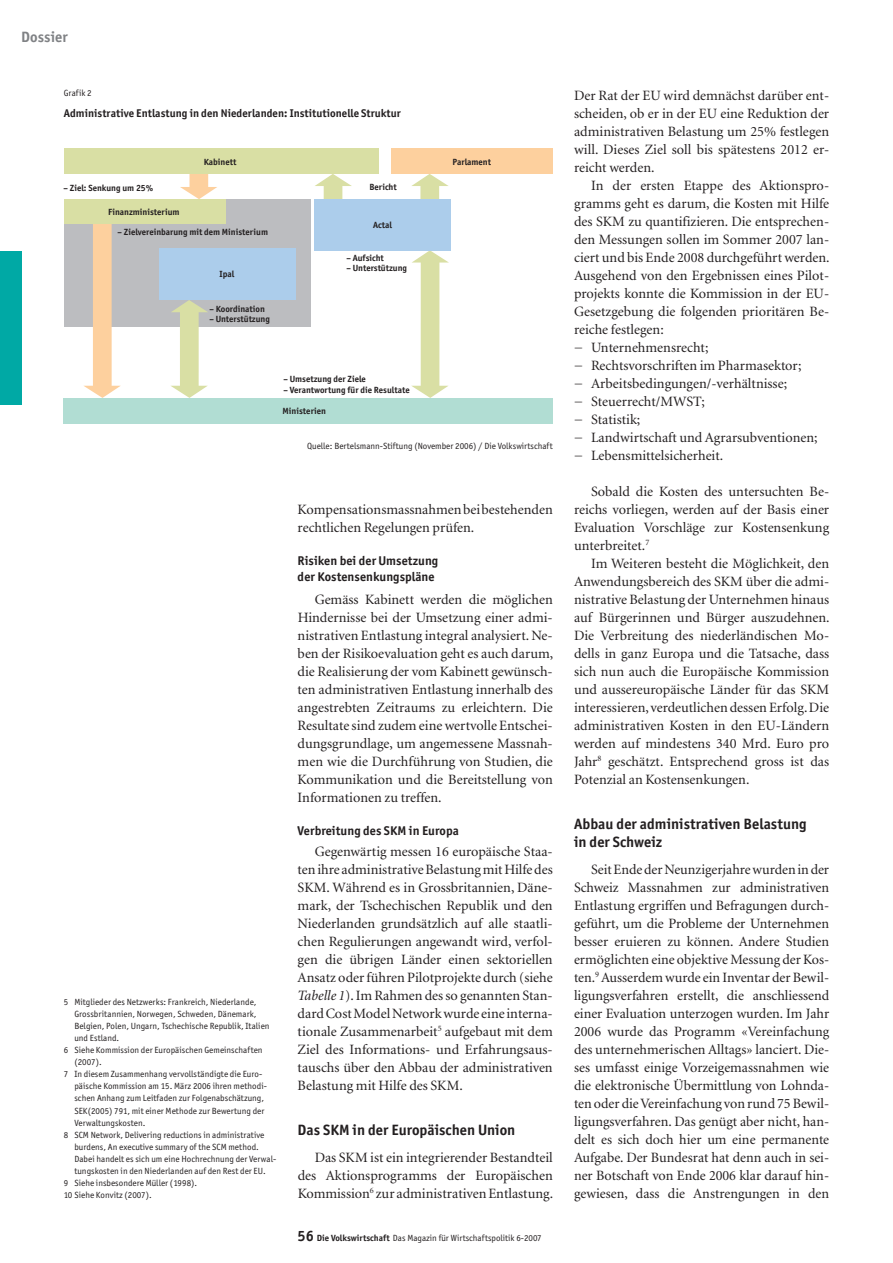
<style>
.page{position:relative;width:893px;height:1263px;background:#fff}
.page>*{position:absolute;margin:0;border:0;box-sizing:border-box;transform-origin:0 0}
.t1{font:700 15px/18px "Officina San ITC";letter-spacing:.005em;color:#231f20}
.t2{font:700 15px "Officina San ITC";letter-spacing:.005em;color:#808285}
.t3{font:14.25px/18px "Minion";color:#231f20;text-align:justify}
.t4{font:700 12.75px/16.5px "Officina San ITC";letter-spacing:.005em;color:#231f20}
.t5{font:700 11.25px "Officina San ITC";letter-spacing:.005em;color:#231f20}
.t6{font:9px "Officina San ITC";letter-spacing:.005em;color:#231f20}
.t7{font:700 9px "Officina San ITC";color:#231f20}
.s1{font-style:italic}
.s2{font-weight:700;font-size:15px}
.s3{font-weight:700}
</style>
<div class="page">
<div style="left:0;top:252px;width:21px;height:153px;background:#00a9a5"></div>
<div style="left:64px;top:199px;width:246px;height:128px;background:#bcbdc0"></div>
<div style="left:64px;top:398px;width:489px;height:25px;background:#b1ddd3"></div>
<div style="left:391px;top:148px;width:162px;height:26px;background:#fdd09e"></div>
<svg style="left:84px;top:224px;width:37px;height:174px"></svg>
<svg style="left:180px;top:174px;width:37px;height:25px"></svg>
<svg style="left:171px;top:300px;width:37px;height:98px"></svg>
<svg style="left:411px;top:174px;width:38px;height:25px"></svg>
<svg style="left:315px;top:174px;width:37px;height:25px"></svg>
<svg style="left:411px;top:250px;width:38px;height:148px"></svg>
<div style="left:64px;top:148px;width:314px;height:26px;background:#d9dfa4"></div>
<div style="left:64px;top:199px;width:161px;height:25px;background:#d9dfa4"></div>
<div style="left:315px;top:199px;width:136px;height:51px;background:#accdeb"></div>
<div style="left:159px;top:249px;width:136px;height:51px;background:#accdeb"></div>
<p class="t2" style="left:21px;top:27px;width:48px">Dossier</p>
<p class="t6" style="left:64px;top:87px;width:30px">Grafik 2</p>
<p class="t5" style="left:64px;top:106px;width:338px">Administrative Entlastung in den Niederlanden: Institutionelle Struktur</p>
<p class="t7" style="left:204px;top:156px;width:34px">Kabinett</p>
<p class="t7" style="left:63px;top:182px;width:91px">– Ziel: Senkung um 25%</p>
<p class="t7" style="left:369px;top:182px;width:29px">Bericht</p>
<p class="t7" style="left:118px;top:226px;width:152px">– Zielvereinbarung mit dem Ministerium</p>
<p class="t7" style="left:346px;top:252px;width:39px">– Aufsicht</p>
<p class="t7" style="left:346px;top:263px;width:62px">– Unterstützung</p>
<p class="t7" style="left:209px;top:303px;width:57px">– Koordination</p>
<p class="t7" style="left:209px;top:313px;width:62px">– Unterstützung</p>
<p class="t7" style="left:108px;top:207px;width:73px">Finanzministerium</p>
<p class="t7" style="left:373px;top:219px;width:20px">Actal</p>
<p class="t7" style="left:220px;top:268px;width:16px">Ipal</p>
<p class="t7" style="left:283px;top:374px;width:84px">– Umsetzung der Ziele</p>
<p class="t7" style="left:283px;top:384px;width:128px">– Verantwortung für die Resultate</p>
<p class="t7" style="left:283px;top:405px;width:45px">Ministerien</p>
<p class="t7" style="left:453px;top:156px;width:40px">Parlament</p>
<p class="t6" style="left:64px;top:997px;width:194px">5 Mitglieder des Netzwerks: Frankreich, Niederlande,</p>
<p class="t6" style="left:74px;top:1009px;width:184px">Grossbritannien, Norwegen, Schweden, Dänemark,</p>
<p class="t6" style="left:74px;top:1021px;width:197px">Belgien, Polen, Ungarn, Tschechische Republik, Italien</p>
<p class="t6" style="left:74px;top:1033px;width:46px">und Estland.</p>
<p class="t6" style="left:64px;top:1045px;width:200px">6 Siehe Kommission der Europäischen Gemeinschaften</p>
<p class="t6" style="left:74px;top:1057px;width:29px">(2007).</p>
<p class="t6" style="left:64px;top:1069px;width:200px">7 In diesem Zusammenhang vervollständigte die Euro-</p>
<p class="t6" style="left:74px;top:1081px;width:194px">päische Kommission am 15. März 2006 ihren methodi-</p>
<p class="t6" style="left:74px;top:1093px;width:191px">schen Anhang zum Leitfaden zur Folgenabschätzung,</p>
<p class="t6" style="left:74px;top:1105px;width:192px">SEK(2005) 791, mit einer Methode zur Bewertung der</p>
<p class="t6" style="left:74px;top:1117px;width:73px">Verwaltungskosten.</p>
<p class="t6" style="left:64px;top:1129px;width:202px">8 SCM Network, Delivering reductions in administrative</p>
<p class="t6" style="left:74px;top:1141px;width:186px">burdens, An executive summary of the SCM method.</p>
<p class="t6" style="left:74px;top:1153px;width:203px">Dabei handelt es sich um eine Hochrechnung der Verwal-</p>
<p class="t6" style="left:74px;top:1165px;width:193px">tungskosten in den Niederlanden auf den Rest der EU.</p>
<p class="t6" style="left:64px;top:1177px;width:135px">9 Siehe insbesondere Müller (1998).</p>
<p class="t6" style="left:64px;top:1189px;width:90px">10 Siehe Konvitz (2007).</p>
<p class="t6" style="left:307px;top:441px;width:247px">Quelle: Bertelsmann-Stiftung (November 2006) / Die Volkswirtschaft</p>
<p class="t3" style="left:298px;top:500px;width:257px">Kompensationsmassnahmen bei bestehenden rechtlichen Regelungen prüfen.</p>
<p class="t4" style="left:298px;top:552px;width:142px">Risiken bei der Umsetzung der Kostensenkungspläne</p>
<p class="t3" style="left:298px;top:590px;width:257px;text-indent:17px">Gemäss Kabinett werden die möglichen Hindernisse bei der Umsetzung einer admi&shy;nistrativen Entlastung integral analysiert. Ne&shy;ben der Risikoevaluation geht es auch darum, die Realisierung der vom Kabinett gewünsch&shy;ten administrativen Entlastung innerhalb des angestrebten Zeitraums zu erleichtern. Die Resultate sind zudem eine wertvolle Entschei&shy;dungsgrundlage, um angemessene Massnah&shy;men wie die Durchführung von Studien, die Kommunikation und die Bereitstellung von Informationen zu treffen.</p>
<p class="t4" style="left:298px;top:822px;width:163px">Verbreitung des SKM in Europa</p>
<p class="t3" style="left:298px;top:842px;width:257px;text-indent:17px">Gegenwärtig messen 16 europäische Staa&shy;ten ihre administrative Belastung mit Hilfe des SKM. Während es in Grossbritannien, Däne&shy;mark, der Tschechischen Republik und den Niederlanden grundsätzlich auf alle staatli&shy;chen Regulierungen angewandt wird, verfol&shy;gen die übrigen Länder einen sektoriellen Ansatz oder führen Pilotprojekte durch (siehe <span class="s1">Tabelle 1</span>). Im Rahmen des so genannten Stan&shy;dard Cost Model Network wurde eine interna&shy;tionale Zusammenarbeit<sup>5</sup> aufgebaut mit dem Ziel des Informations- und Erfahrungsaus&shy;tauschs über den Abbau der administrativen Belastung mit Hilfe des SKM.</p>
<p class="t1" style="left:298px;top:1120px;width:219px">Das SKM in der Europäischen Union</p>
<p class="t3" style="left:298px;top:1148px;width:257px;text-indent:17px">Das SKM ist ein integrierender Bestandteil des Aktionsprogramms der Europäischen Kommission<sup>6</sup> zur administrativen Entlastung.</p>
<p class="t6" style="left:298px;top:1232px;width:246px"><span class="s2">56</span> <span class="s3">Die Volkswirtschaft</span> Das Magazin für Wirtschaftspolitik 6-2007</p>
<p class="t3" style="left:574px;top:86px;width:257px">Der Rat der EU wird demnächst darüber ent&shy;scheiden, ob er in der EU eine Reduktion der administrativen Belastung um 25% festlegen will. Dieses Ziel soll bis spätestens 2012 er&shy;reicht werden.</p>
<p class="t3" style="left:574px;top:176px;width:257px;text-align:left;text-indent:17px">In der ersten Etappe des Aktionspro&shy;gramms geht es darum, die Kosten mit Hilfe des SKM zu quantifizieren. Die entsprechen&shy;den Messungen sollen im Sommer 2007 lan&shy;ciert und bis Ende 2008 durchgeführt werden.<br>Ausgehend von den Ergebnissen eines Pilot&shy;projekts konnte die Kommission in der EU-Gesetzgebung die folgenden prioritären Be&shy;reiche festlegen:<br>− Unternehmensrecht;<br>− Rechtsvorschriften im Pharmasektor;<br>− Arbeitsbedingungen/-verhältnisse;<br>− Steuerrecht/MWST;<br>− Statistik;<br>− Landwirtschaft und Agrarsubventionen; − Lebensmittelsicherheit.</p>
<p class="t3" style="left:574px;top:482px;width:257px;text-indent:17px">Sobald die Kosten des untersuchten Be&shy;reichs vorliegen, werden auf der Basis einer Evaluation Vorschläge zur Kostensenkung unterbreitet.<sup>7</sup></p>
<p class="t3" style="left:574px;top:554px;width:257px;text-indent:17px">Im Weiteren besteht die Möglichkeit, den Anwendungsbereich des SKM über die admi&shy;nistrative Belastung der Unternehmen hinaus auf Bürgerinnen und Bürger auszudehnen.<br>Die Verbreitung des niederländischen Mo&shy;dells in ganz Europa und die Tatsache, dass sich nun auch die Europäische Kommission und aussereuropäische Länder für das SKM interessieren, verdeutlichen dessen Erfolg. Die administrativen Kosten in den EU-Ländern werden auf mindestens 340 Mrd. Euro pro Jahr<sup>8</sup> geschätzt. Entsprechend gross ist das Potenzial an Kostensenkungen.</p>
<p class="t1" style="left:574px;top:814px;width:234px">Abbau der administrativen Belastung in der Schweiz</p>
<p class="t3" style="left:574px;top:860px;width:257px;text-indent:17px">Seit Ende der Neunzigerjahre wurden in der Schweiz Massnahmen zur administrativen Entlastung ergriffen und Befragungen durch&shy;geführt, um die Probleme der Unternehmen besser eruieren zu können. Andere Studien ermöglichten eine objektive Messung der Kos&shy;ten.<sup>9</sup> Ausserdem wurde ein Inventar der Bewil&shy;ligungsverfahren erstellt, die anschliessend einer Evaluation unterzogen wurden. Im Jahr 2006 wurde das Programm «Vereinfachung des unternehmerischen Alltags» lanciert. Die&shy;ses umfasst einige Vorzeigemassnahmen wie die elektronische Übermittlung von Lohnda&shy;ten oder die Vereinfachung von rund 75 Bewil&shy;ligungsverfahren. Das genügt aber nicht, han&shy;delt es sich doch hier um eine permanente Aufgabe. Der Bundesrat hat denn auch in sei&shy;ner Botschaft von Ende 2006 klar darauf hin&shy;gewiesen, dass die Anstrengungen in den</p>
</div>
